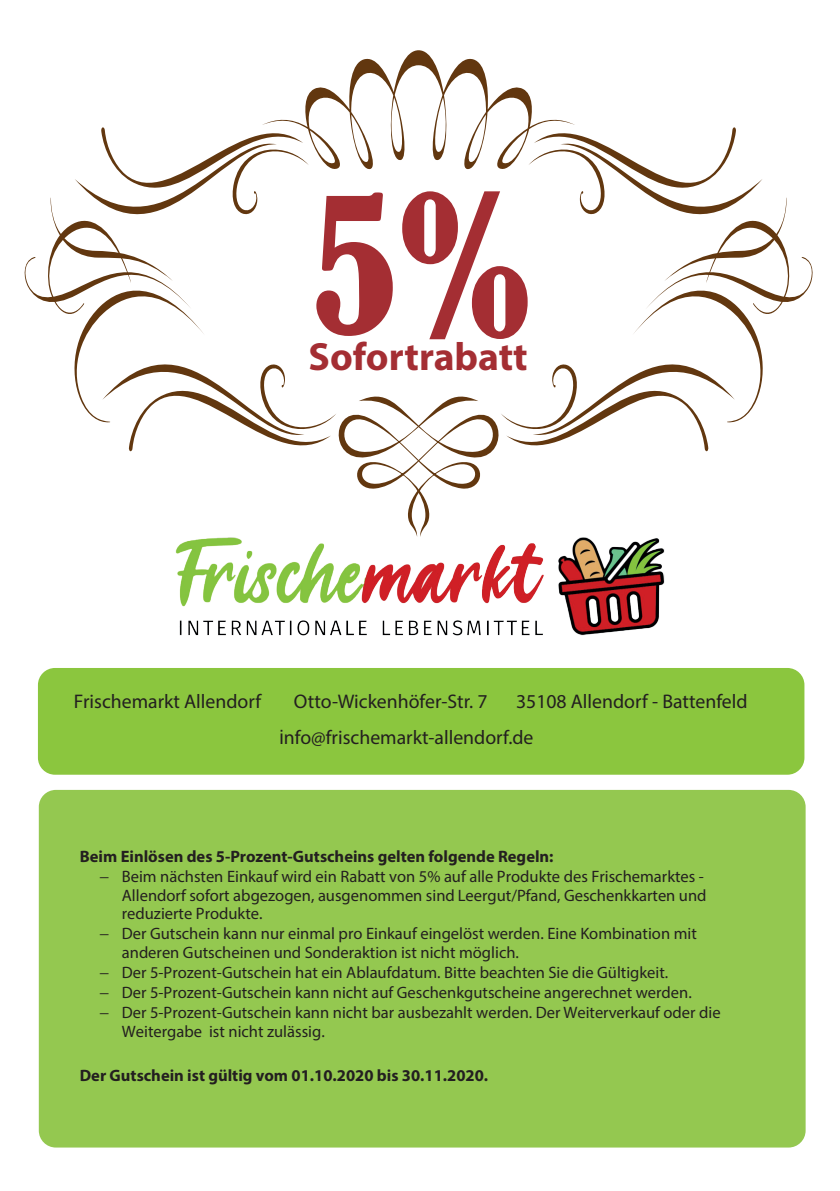
<style>
.page{position:relative;width:840px;height:1191px;background:#fff}
.page>*{position:absolute;margin:0;border:0;box-sizing:border-box;transform-origin:0 0}
.t1{font:condensed 177.6px "Bernard";color:#a42e33}
.t2{font:700 39.4px "Myriad Pro";color:#a42e33}
.t3{font:19.8px/36.6px "Myriad Pro";color:#231f20}
.t4{font:16.6px "Myriad Pro";color:#231f20}
.t5{font:700 16.6px "Myriad Pro";color:#231f20}
.s1{font-family:"Arial"}
</style>
<div class="page">
<svg style="left:24px;top:50px;width:789px;height:465px"></svg>
<div style="left:38px;top:668px;width:766px;height:106px;background:#8bc63e;border-radius:17px"></div>
<div style="left:39px;top:790px;width:766px;height:357px;background:#94c850;border-radius:17px"></div>
<img style="left:175px;top:515px;width:490px;height:121px">
<h1 class="t1" style="left:311px;top:169px;width:222px">5%</h1>
<h2 class="t2" style="left:308px;top:342px;width:220px">Sofortrabatt</h2>
<p class="t3" style="left:74px;top:684px;width:189px">Frischemarkt Allendorf</p>
<p class="t3" style="left:294px;top:684px;width:195px">Otto-Wickenhöfer-Str. 7</p>
<p class="t3" style="left:279px;top:684px;width:469px;text-indent:236px">35108 Allendorf - Battenfeld <span class="s1">i</span>nfo@frischemarkt-allendorf.de</p>
<p class="t5" style="left:80px;top:850px;width:475px">Beim Einlösen des 5-Prozent-Gutscheins gelten folgende Regeln:</p>
<p class="t4" style="left:100px;top:870px;width:605px">− Beim nächsten Einkauf wird ein Rabatt von 5% auf alle Produkte des Frischemarktes -</p>
<p class="t4" style="left:122px;top:888px;width:586px">Allendorf sofort abgezogen, ausgenommen sind Leergut/Pfand, Geschenkkarten und</p>
<p class="t4" style="left:122px;top:903px;width:142px">reduzierte Produkte.</p>
<p class="t4" style="left:100px;top:927px;width:598px">− Der Gutschein kann nur einmal pro Einkauf eingelöst werden. Eine Kombination mit</p>
<p class="t4" style="left:122px;top:946px;width:398px">anderen Gutscheinen und Sonderaktion ist nicht möglich.</p>
<p class="t4" style="left:100px;top:966px;width:569px">− Der 5-Prozent-Gutschein hat ein Ablaufdatum. Bitte beachten Sie die Gültigkeit.</p>
<p class="t4" style="left:100px;top:985px;width:593px">− Der 5-Prozent-Gutschein kann nicht auf Geschenkgutscheine angerechnet werden.</p>
<p class="t4" style="left:100px;top:1005px;width:622px">− Der 5-Prozent-Gutschein kann nicht bar ausbezahlt werden. Der Weiterverkauf oder die</p>
<p class="t4" style="left:122px;top:1024px;width:204px">Weitergabe ist nicht zulässig.</p>
<p class="t5" style="left:80px;top:1068px;width:409px">Der Gutschein ist gültig vom 01.10.2020 bis 30.11.2020.</p>
</div>
